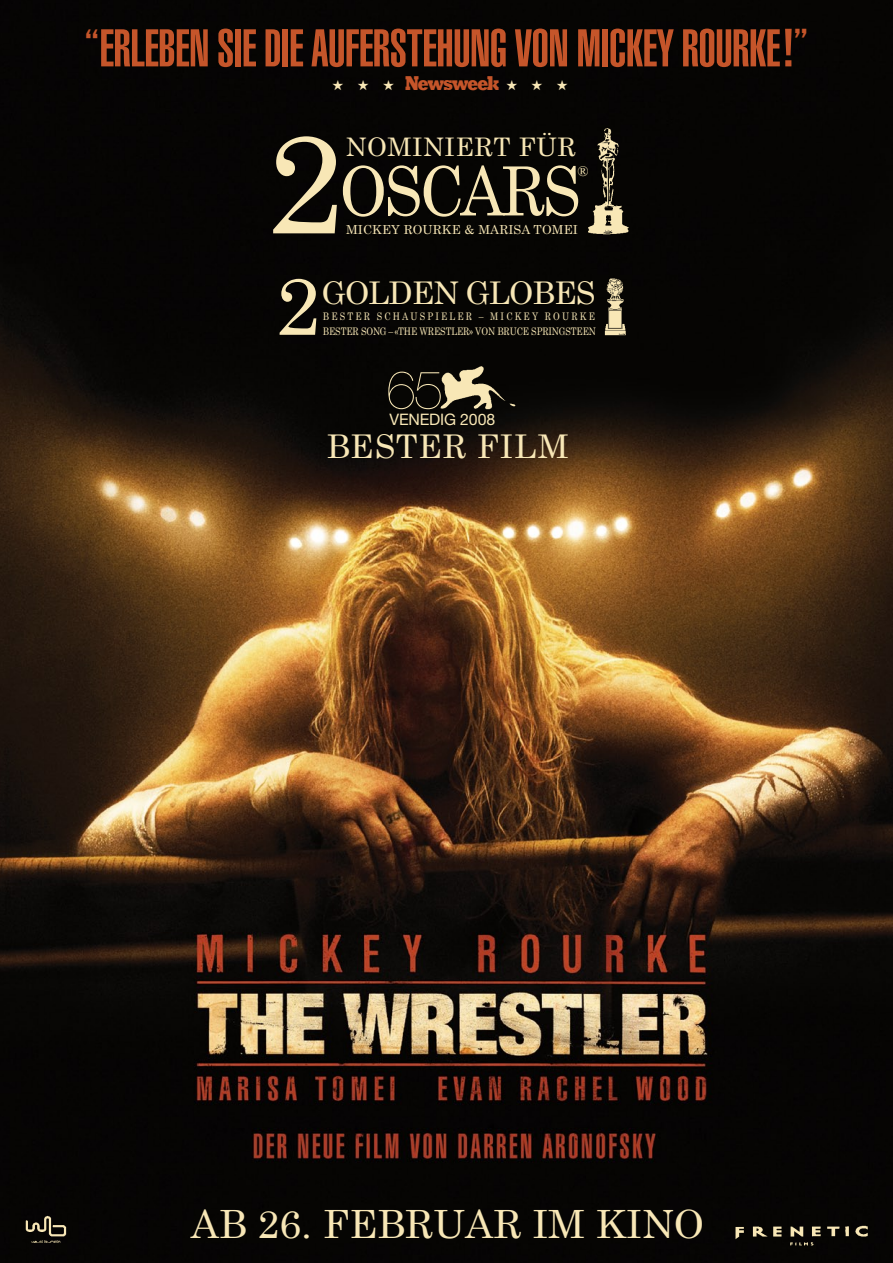
<style>
.page{position:relative;width:893px;height:1263px;background:#fff}
.page>*{position:absolute;margin:0;border:0;box-sizing:border-box;transform-origin:0 0}
.t1{font:81.15px "Century";color:#f8e7b6}
.t2{font:67.8px "Century";color:#f8e7b6;scale:.9 1}
.t3{font:200 53.4px "Helvetica Neue";color:#f8e7b6}
.t4{font:900 extra-condensed 52.05px "Helvetica";letter-spacing:-.01em;color:#c5552a}
.t5{font:39px "Century";color:#f8e7b6}
.t6{font:32.7px "Century";letter-spacing:.03em;color:#f8e7b6}
.t7{font:31.35px "Century";letter-spacing:-.03em;color:#f8e7b6}
.t8{font:25.65px "Century";letter-spacing:.02em;color:#f8e7b6}
.t9{font:800 20.55px "Rockwell";letter-spacing:-.09em;color:#c5552a;scale:.8 1}
.t10{font:15.9px "Helvetica Neue LT";letter-spacing:-.005em;color:#f8e7b6}
.t11{font:14.4px "Century";color:#f8e7b6}
.t12{font:12.45px "Century";letter-spacing:.01em;color:#f8e7b6}
.t13{font:10.5px "Century";letter-spacing:-.01em;color:#f8e7b6;scale:.83 1}
.t14{font:10.5px "Century";letter-spacing:.25em;color:#f8e7b6;scale:.83 1}
.s1{font-family:"Trade Gothic Bold Cond Twenty";font-weight:400;font-stretch:normal}
.s2{color:#f8e7b6}
.s3{font-size:140.55px}
</style>
<div class="page">
<img style="left:0;top:0;width:893px;height:1263px">
<img style="left:21px;top:1213px;width:50px;height:34px">
<img style="left:733px;top:1224px;width:137px;height:23px">
<img style="left:604px;top:276px;width:23px;height:60px">
<img style="left:401px;top:361px;width:125px;height:64px">
<img style="left:585px;top:126px;width:50px;height:113px">
<h3 class="t4" style="left:84px;top:18px;width:727px"><sup>“</sup>ERLEBEN SIE DIE AUFERSTEHUNG VON MICKEY ROURKE<span class="s1">!</span><sup>”</sup></h3>
<h3 class="t9" style="left:332px;top:71px;width:296px"><span class="s2">★</span> <span class="s2">★</span> <span class="s2">★</span> Newsweek <span class="s2">★</span> <span class="s2">★</span> <span class="s2">★</span></h3>
<h3 class="t8" style="left:346px;top:125px;width:232px">NOMINIERT FÜR</h3>
<h2 class="t2" style="left:267px;top:134px;width:351px"><span class="s3">2</span>OSCARS</h2>
<h3 class="t11" style="left:578px;top:158px;width:12px">®</h3>
<p class="t12" style="left:346px;top:219px;width:206px">MICKEY ROURKE &amp; MARI SA TOMEI</p>
<h1 class="t1" style="left:276px;top:237px;width:47px">2</h1>
<h3 class="t7" style="left:322px;top:266px;width:210px">GOLDEN GLOBE</h3>
<h3 class="t7" style="left:576px;top:266px;width:21px">S</h3>
<p class="t13" style="left:323px;top:307px;width:49px">BE STER</p>
<p class="t14" style="left:377px;top:307px;width:107px">SCHAUSPIE LER</p>
<p class="t13" style="left:479px;top:307px;width:141px">– MICK EY ROURKE</p>
<p class="t13" style="left:323px;top:322px;width:330px">BE STER SONG – «THE WRESTLER» VON BRUCE SPRINGSTEEN</p>
<h3 class="t3" style="left:386px;top:359px;width:59px">65</h3>
<h3 class="t10" style="left:389px;top:410px;width:107px">VENEDIG 2008</h3>
<h3 class="t6" style="left:327px;top:419px;width:242px">BE STER FILM</h3>
<h3 class="t5" style="left:191px;top:1191px;width:515px">AB 26. FEBRUAR IM KINO</h3>
</div>
